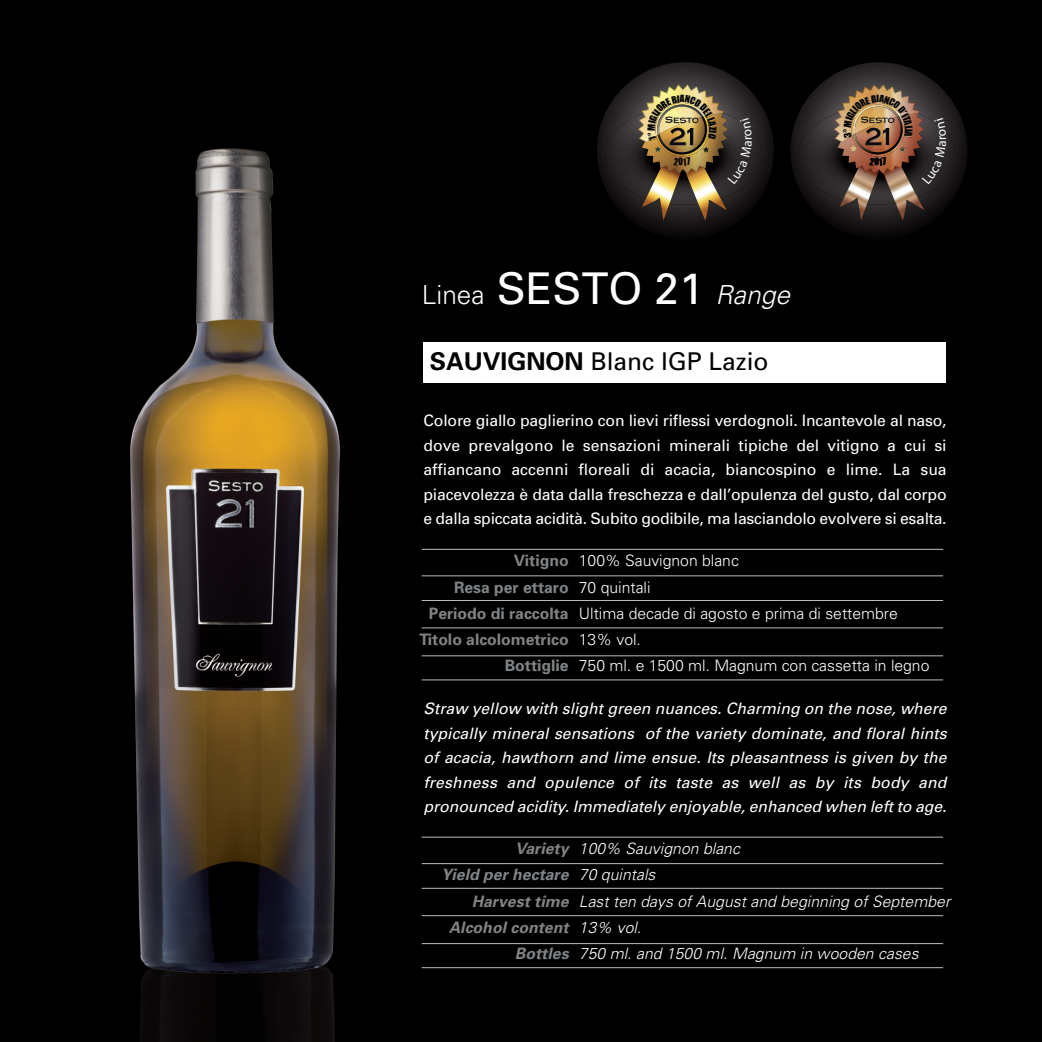
<style>
.page{position:relative;width:1042px;height:1042px;background:#000}
.page>*{position:absolute;margin:0;border:0;box-sizing:border-box;transform-origin:0 0}
.t1{font:43.75px "Univers";color:#fff}
.t2{font:24.5px "Univers";color:#000}
.t3{font:15.75px/24.5px "Univers";letter-spacing:-.015em;color:#fff;text-align:justify}
.t4{font:italic 15.75px/24.5px "Univers";letter-spacing:-.005em;color:#fff;text-align:justify}
.t5{font:italic 300 15.75px/26.2px "Univers";letter-spacing:.005em;color:#fff}
.t6{font:300 15.75px/26.2px "Univers";color:#fff}
.t7{font:700 15.75px/26.2px "Univers";color:#818487;text-align:right}
.t8{font:italic 700 15.75px/26.2px "Univers";letter-spacing:.005em;color:#818487;text-align:right}
.s1{font-weight:300;font-size:26.25px}
.s2{font-weight:300;font-style:italic;font-size:26.25px}
.s3{font-weight:700}
</style>
<div class="page">
<img style="left:130px;top:148px;width:210px;height:894px">
<div style="left:423px;top:342px;width:522px;height:41px;background:#fff"></div>
<hr style="left:422px;top:915px;width:521px;height:1px;background:#bcbdc0">
<hr style="left:422px;top:888px;width:521px;height:1px;background:#bcbdc0">
<hr style="left:422px;top:943px;width:521px;height:1px;background:#bcbdc0">
<hr style="left:422px;top:967px;width:521px;height:1px;background:#bcbdc0">
<hr style="left:422px;top:863px;width:521px;height:1px;background:#bcbdc0">
<hr style="left:422px;top:836px;width:521px;height:1px;background:#bcbdc0">
<hr style="left:422px;top:627px;width:521px;height:1px;background:#bcbdc0">
<hr style="left:422px;top:600px;width:521px;height:1px;background:#bcbdc0">
<hr style="left:422px;top:655px;width:521px;height:1px;background:#bcbdc0">
<hr style="left:422px;top:679px;width:521px;height:1px;background:#bcbdc0">
<hr style="left:422px;top:575px;width:521px;height:1px;background:#bcbdc0">
<hr style="left:422px;top:549px;width:521px;height:1px;background:#bcbdc0">
<svg style="left:597px;top:62px;width:177px;height:173px"></svg>
<svg style="left:790px;top:62px;width:177px;height:173px"></svg>
<h1 class="t1" style="left:422px;top:273px;width:370px"><span class="s1">Linea</span> SESTO 21 <span class="s2">Range</span></h1>
<h2 class="t2" style="left:430px;top:352px;width:340px"><span class="s3">SAUVIGNON</span> Blanc IGP Lazio</h2>
<p class="t3" style="left:423px;top:410px;width:525px">Colore giallo paglierino con lievi riflessi verdognoli. Incantevole al naso, dove prevalgono le sensazioni minerali tipiche del vitigno a cui si affiancano accenni floreali di acacia, biancospino e lime. La sua piacevolezza è data dalla freschezza e dall’opulenza del gusto, dal corpo e dalla spiccata acidità. Subito godibile, ma lasciandolo evolvere si esalta.</p>
<p class="t7" style="left:419px;top:549px;width:151px">Vitigno<br>Resa per ettaro<br>Periodo di raccolta<br>Titolo alcolometrico<br>Bottiglie</p>
<p class="t6" style="left:579px;top:549px;width:352px">100% Sauvignon blanc<br>70 quintali<br>Ultima decade di agosto e prima di settembre<br>13% vol.<br>750 ml. e 1500 ml. Magnum con cassetta in legno</p>
<p class="t4" style="left:423px;top:697px;width:525px">Straw yellow with slight green nuances. Charming on the nose, where typically mineral sensations of the variety dominate, and floral hints of acacia, hawthorn and lime ensue. Its pleasantness is given by the freshness and opulence of its taste as well as by its body and pronounced acidity. Immediately enjoyable, enhanced when left to age.</p>
<p class="t8" style="left:441px;top:837px;width:129px">Variety<br>Yield per hectare<br>Harvest time<br>Alcohol content<br>Bottles</p>
<p class="t5" style="left:579px;top:837px;width:373px">100% Sauvignon blanc<br>70 quintals<br>Last ten days of August and beginning of September<br>13% vol.<br>750 ml. and 1500 ml. Magnum in wooden cases</p>
</div>
